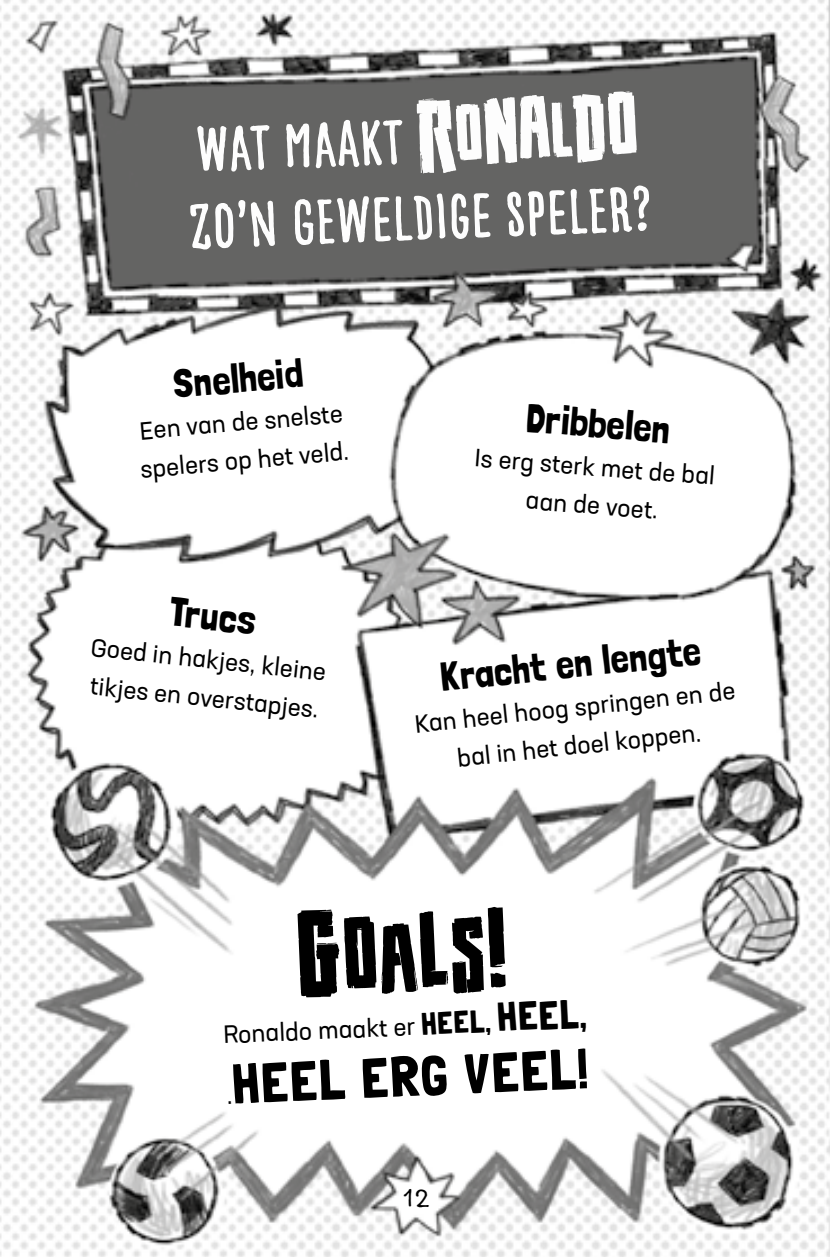
<style>
.page{position:relative;width:830px;height:1257px;background:#fff}
.page>*{position:absolute;margin:0;border:0;box-sizing:border-box;transform-origin:0 0}
.t1{font:65.25px/76.3px "Goodlife Sans Condensed";color:#fdfdfd}
.t2{font:56.25px "Londrina Solid";color:#000}
.t3{font:40.5px "Londrina Solid";color:#000}
.t4{font:31.5px "Londrina Solid";color:#000}
.t5{font:27px "Goodlife Sans";color:#000}
.t6{font:24.75px/38.2px "Neusa Next Std";color:#000}
.s1{font-family:"Population Zero BB";font-size:95.62px}
.s2{font-family:"Population Zero BB";font-size:73.58px}
.s3{font-family:"Population Zero BB";font-size:88.42px}
.s4{font-family:"Population Zero BB";font-size:82.12px}
.s5{font-family:"Population Zero BB";font-size:89.33px}
</style>
<div class="page">
<img style="left:0;top:0;width:829px;height:1256px">
<svg style="left:189px;top:69px;width:86px;height:251px;background:#7d7d7d"></svg>
<svg style="left:285px;top:44px;width:206px;height:275px;background:#7e7e7d"></svg>
<svg style="left:506px;top:113px;width:143px;height:196px;background:#7a7a79"></svg>
<img style="left:750px;top:131px;width:79px;height:165px">
<svg style="left:297px;top:906px;width:209px;height:92px"></svg>
<p class="t1" style="left:185px;top:113px;width:464px;rotate:-2deg">Wat maakt <span class="s1">r</span><span class="s2">o</span><span class="s3">n</span><span class="s4">a</span><span class="s2">l</span><span class="s5">d</span><span class="s4">o </span>zo’n geweldige speler?</p>
<p class="t3" style="left:169px;top:360px;width:134px;rotate:-5deg">Snelheid</p>
<p class="t6" style="left:135px;top:411px;width:210px;rotate:-5deg">Een van de snelste spelers op het veld.</p>
<p class="t3" style="left:528px;top:393px;width:146px;rotate:5deg">Dribbelen</p>
<p class="t6" style="left:476px;top:437px;width:242px;text-align:center;rotate:5deg">Is erg sterk met de bal aan de voet.</p>
<p class="t3" style="left:172px;top:587px;width:88px;rotate:6deg">Trucs</p>
<p class="t6" style="left:93px;top:627px;width:238px;rotate:6deg">Goed in hakjes, kleine tikjes en overstapjes.</p>
<p class="t3" style="left:437px;top:653px;width:263px;rotate:-6deg">Kracht en lengte</p>
<p class="t6" style="left:413px;top:704px;width:323px;text-align:center;rotate:-6deg">Kan heel hoog springen en de bal in het doel koppen.</p>
<p class="t6" style="left:222px;top:1014px;width:194px;rotate:-2deg">Ronaldo maakt er</p>
<p class="t4" style="left:420px;top:1005px;width:71px;rotate:-3deg">HEEL,</p>
<p class="t3" style="left:496px;top:993px;width:91px;rotate:-2deg">HEEL,</p>
<p class="t2" style="left:230px;top:1052px;width:357px;rotate:-3deg">HEEL ERG VEEL!</p>
<p class="t5" style="left:403px;top:1183px;width:28px">12</p>
</div>
